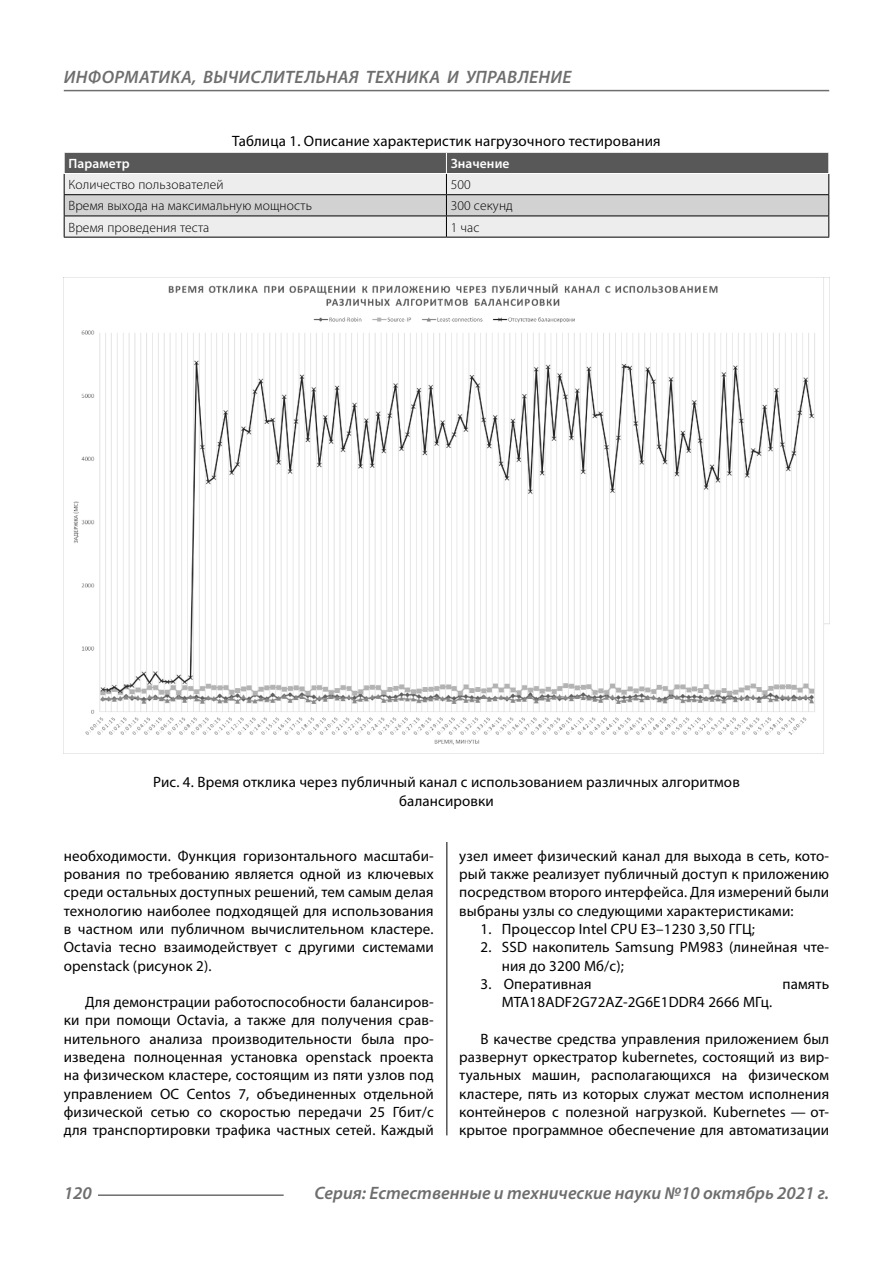
<style>
.page{position:relative;width:893px;height:1263px;background:#fff}
.page>*{position:absolute;margin:0;border:0;box-sizing:border-box;transform-origin:0 0}
.t1{font:italic 600 18px "Myriad Pro";color:#6e6e6e}
.Normal{font:15px/18.3px "Myriad Pro";letter-spacing:.01em;color:#000;text-align:justify}
.podpis{font:15px/18.3px "Myriad Pro";letter-spacing:.01em;color:#000;text-align:center}
.Tab_content{font:300 13.5px "Myriad Pro";letter-spacing:.01em;color:#000}
.Tab_header{font:600 13.5px "Myriad Pro";letter-spacing:.01em;color:#fff}
</style>
<div class="page">
<hr style="left:446px;top:128px;width:1px;height:1007px;background:#000">
<div style="left:64px;top:128px;width:765px;height:714px;background:#fff"></div>
<hr style="left:64px;top:237px;width:382px;height:1px;background:#000">
<hr style="left:446px;top:237px;width:383px;height:1px;background:#000">
<svg style="left:64px;top:152px;width:765px;height:85px;background:#bbb"></svg>
<hr style="left:64px;top:173px;width:382px;height:1px;background:#fff">
<hr style="left:446px;top:173px;width:383px;height:1px;background:#fff">
<img style="left:64px;top:278px;width:765px;height:476px">
<hr style="left:98px;top:1194px;width:186px;height:2px;background:#6e6e6e">
<hr style="left:64px;top:90px;width:765px;height:1px;background:#6e6e6e">
<p class="t1" style="left:64px;top:66px;width:25px">Информатика</p>
<p class="t1" style="left:192px;top:66px;width:59px">, вычислител</p>
<p class="t1" style="left:316px;top:66px;width:23px">ьная</p>
<p class="t1" style="left:366px;top:66px;width:12px">техника</p>
<p class="t1" style="left:447px;top:66px;width:41px">и управление</p>
<p class="podpis" style="left:232px;top:131px;width:430px">Таблица 1. Описание характеристик нагрузочного тестирования</p>
<p class="Tab_header" style="left:68px;top:155px;width:63px">Параметр</p>
<p class="Tab_header" style="left:451px;top:155px;width:60px">Значение</p>
<p class="Tab_content" style="left:68px;top:177px;width:157px">Количество пользователей</p>
<p class="Tab_content" style="left:451px;top:177px;width:22px">500</p>
<p class="Tab_content" style="left:68px;top:198px;width:245px">Время выхода на максимальную мощность</p>
<p class="Tab_content" style="left:451px;top:198px;width:64px">300 секунд</p>
<p class="Tab_content" style="left:68px;top:219px;width:142px">Время проведения теста</p>
<p class="Tab_content" style="left:451px;top:219px;width:30px">1 час</p>
<p class="podpis" style="left:153px;top:773px;width:588px">Рис. 4. Время отклика через публичный канал с использованием различных алгоритмов балансировки</p>
<p class="Normal" style="left:64px;top:846px;width:371px">необходимости. Функция горизонтального масштаби&shy;рования по требованию является одной из ключевых среди остальных доступных решений, тем самым делая технологию наиболее подходящей для использования в частном или публичном вычислительном кластере.<br>Octavia тесно взаимодействует с другими системами openstack (рисунок 2).</p>
<p class="Normal" style="left:64px;top:993px;width:371px;text-indent:21px">Для демонстрации работоспособности балансиров&shy;ки при помощи Octavia, а также для получения срав&shy;нительного анализа производительности была про&shy;изведена полноценная установка openstack проекта на физическом кластере, состоящим из пяти узлов под управлением ОС Centos 7, объединенных отдельной физической сетью со скоростью передачи 25 Гбит/с для транспортировки трафика частных сетей. Каждый</p>
<p class="Normal" style="left:459px;top:846px;width:371px">узел имеет физический канал для выхода в сеть, кото&shy;рый также реализует публичный доступ к приложению посредством второго интерфейса. Для измерений были выбраны узлы со следующими характеристиками:</p>
<p class="Normal" style="left:480px;top:919px;width:276px">1. Процессор Intel CPU E3–1230 3,50 ГГЦ;</p>
<p class="Normal" style="left:502px;top:938px;width:329px;text-indent:-21px">2. SSD накопитель Samsung PM983 (линейная чте&shy;ния до 3200 Мб/с);</p>
<p class="Normal" style="left:480px;top:974px;width:113px">3. Оперативная</p>
<p class="Normal" style="left:782px;top:974px;width:48px">память</p>
<p class="Normal" style="left:502px;top:993px;width:272px">MTA18ADF2G72AZ‑2G6E1DDR4 2666 МГц.</p>
<p class="Normal" style="left:459px;top:1029px;width:371px;text-indent:21px">В качестве средства управления приложением был развернут оркестратор kubernetes, состоящий из вир&shy;туальных машин, располагающихся на физическом кластере, пять из которых служат местом исполнения контейнеров с полезной нагрузкой. Kubernetes — от&shy;крытое программное обеспечение для автоматизации</p>
<p class="t1" style="left:64px;top:1182px;width:30px">120</p>
<p class="t1" style="left:314px;top:1182px;width:516px">Серия: Естественные и технические науки №10 октябрь 2021 г.</p>
</div>
